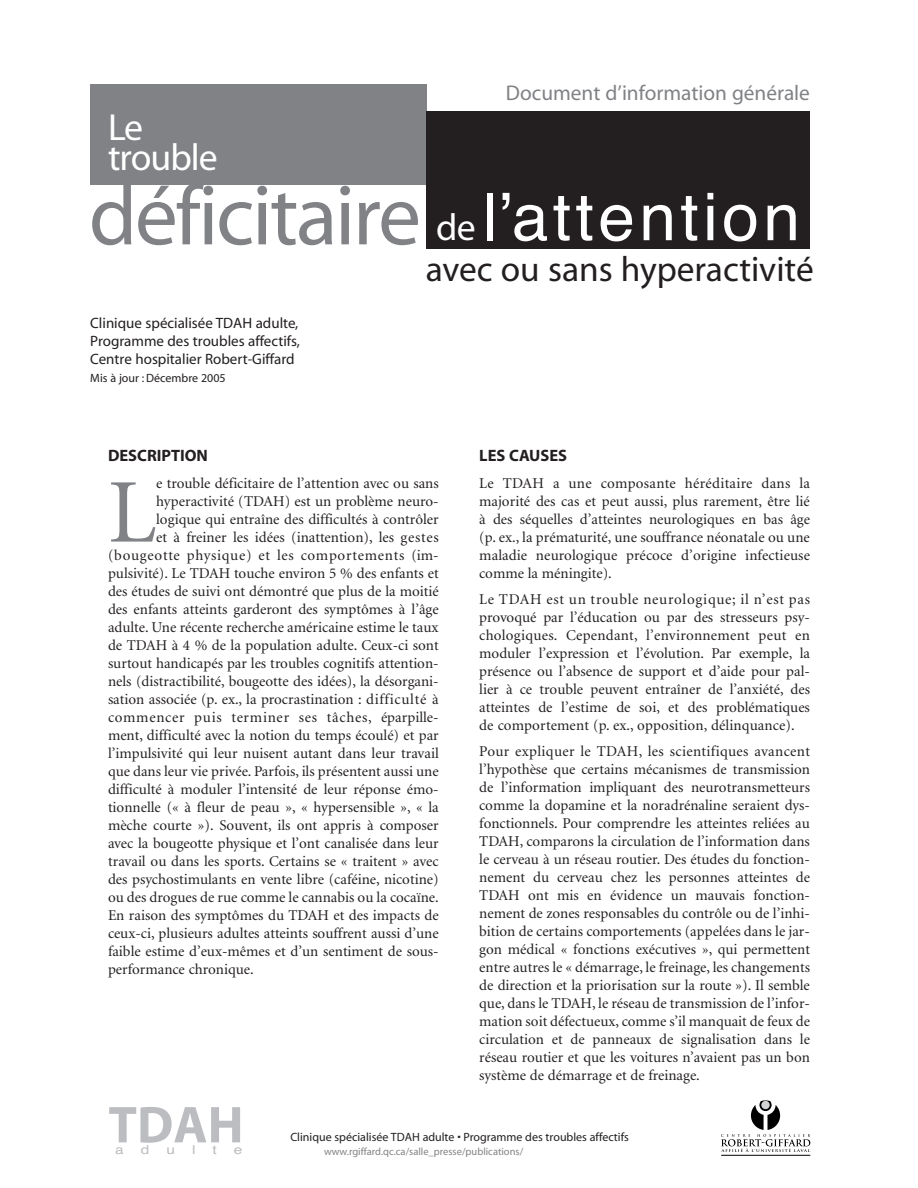
<style>
.page{position:relative;width:918px;height:1188px;background:#fff}
.page>*{position:absolute;margin:0;border:0;box-sizing:border-box;transform-origin:0 0}
.t1{font:91.05px "Minion";color:#808285}
.t2{font:85.5px "Myriad";letter-spacing:-.025em;color:#808285}
.t3{font:66px "Helvetica";letter-spacing:.065em;color:#fff}
.t4{font:700 52.2px "Myriad";color:#bbbdc0}
.t5{font:37.8px/29.4px "Myriad";letter-spacing:-.025em;color:#fff}
.t6{font:35.4px "Myriad";color:#231f20}
.t7{font:21.3px "Myriad";color:#808285}
.t8{font:700 16.5px "Myriad";color:#231f20}
.t9{font:15px/18px "Minion";color:#231f20;text-align:justify}
.t10{font:15px/18px "Myriad";color:#231f20;text-align:justify}
.t11{font:15px "Minion";letter-spacing:.045em;color:#231f20}
.t12{font:15px "Minion";letter-spacing:.05em;color:#231f20}
.t13{font:12.3px "Helvetica";color:#bbbdc0;scale:1.25 1}
.t14{font:12px "Myriad";color:#231f20}
.t15{font:10.5px "Myriad";color:#808285}
.s1{font-family:"Myriad";font-size:37.8px}
</style>
<div class="page">
<div style="left:90px;top:84px;width:337px;height:101px;background:#808285"></div>
<div style="left:427px;top:112px;width:383px;height:137px;background:#231f20"></div>
<hr style="left:721px;top:1155px;width:89px;height:1px;background:#000">
<svg style="left:721px;top:1100px;width:89px;height:52px"></svg>
<h3 class="t5" style="left:108px;top:116px;width:111px">Le trouble</h3>
<h2 class="t2" style="left:89px;top:184px;width:334px">déficitaire</h2>
<h3 class="t7" style="left:506px;top:85px;width:306px">Document d’information générale</h3>
<h3 class="t3" style="left:436px;top:189px;width:365px"><span class="s1">de</span> l’attention</h3>
<h3 class="t6" style="left:426px;top:256px;width:390px">avec ou sans hyperactivité</h3>
<p class="t10" style="left:90px;top:315px;width:211px">Clinique spécialisée TDAH adulte, Programme des troubles affectifs, Centre hospitalier Robert-Giffard</p>
<p class="t14" style="left:90px;top:373px;width:137px">Mis à jour : Décembre 2005</p>
<p class="t8" style="left:108px;top:450px;width:102px">DESCRIPTION</p>
<h1 class="t1" style="left:108px;top:477px;width:50px">L</h1>
<p class="t9" style="left:156px;top:475px;width:284px">e trouble déficitaire de l’attention avec ou sans</p>
<p class="t9" style="left:156px;top:493px;width:284px">hyperactivité (TDAH) est un problème neuro-</p>
<p class="t9" style="left:156px;top:511px;width:284px">logique qui entraîne des difficultés à contrôler</p>
<p class="t9" style="left:156px;top:529px;width:284px">et à freiner les idées (inattention), les gestes</p>
<p class="t11" style="left:108px;top:549px;width:332px">(bougeotte physique) et les comportements (im-</p>
<p class="t9" style="left:108px;top:565px;width:332px">pulsivité). Le TDAH touche environ 5 % des enfants et</p>
<p class="t9" style="left:108px;top:583px;width:332px">des études de suivi ont démontré que plus de la moitié</p>
<p class="t9" style="left:108px;top:601px;width:332px">des enfants atteints garderont des symptômes à l’âge</p>
<p class="t9" style="left:108px;top:619px;width:332px">adulte. Une récente recherche américaine estime le taux</p>
<p class="t9" style="left:108px;top:637px;width:332px">de TDAH à 4 % de la population adulte. Ceux-ci sont</p>
<p class="t9" style="left:108px;top:655px;width:332px">surtout handicapés par les troubles cognitifs attention-</p>
<p class="t9" style="left:108px;top:673px;width:332px">nels (distractibilité, bougeotte des idées), la désorgani-</p>
<p class="t9" style="left:108px;top:691px;width:332px">sation associée (p. ex., la procrastination : difficulté à</p>
<p class="t12" style="left:108px;top:711px;width:332px">commencer puis terminer ses tâches, éparpille-</p>
<p class="t9" style="left:108px;top:727px;width:332px">ment, difficulté avec la notion du temps écoulé) et par</p>
<p class="t9" style="left:108px;top:745px;width:332px">l’impulsivité qui leur nuisent autant dans leur travail</p>
<p class="t9" style="left:108px;top:763px;width:332px">que dans leur vie privée. Parfois, ils présentent aussi une</p>
<p class="t9" style="left:108px;top:781px;width:332px">difficulté à moduler l’intensité de leur réponse émo-</p>
<p class="t9" style="left:108px;top:799px;width:332px">tionnelle (« à fleur de peau », « hypersensible », « la</p>
<p class="t9" style="left:108px;top:817px;width:332px">mèche courte »). Souvent, ils ont appris à composer</p>
<p class="t9" style="left:108px;top:835px;width:332px">avec la bougeotte physique et l’ont canalisée dans leur</p>
<p class="t9" style="left:108px;top:853px;width:332px">travail ou dans les sports. Certains se « traitent » avec</p>
<p class="t9" style="left:108px;top:871px;width:332px">des psychostimulants en vente libre (caféine, nicotine)</p>
<p class="t9" style="left:108px;top:889px;width:332px">ou des drogues de rue comme le cannabis ou la cocaïne.</p>
<p class="t9" style="left:108px;top:907px;width:332px">En raison des symptômes du TDAH et des impacts de</p>
<p class="t9" style="left:108px;top:925px;width:332px">ceux-ci, plusieurs adultes atteints souffrent aussi d’une</p>
<p class="t9" style="left:108px;top:943px;width:332px">faible estime d’eux-mêmes et d’un sentiment de sous-</p>
<p class="t9" style="left:108px;top:961px;width:147px">performance chronique.</p>
<p class="t8" style="left:479px;top:450px;width:89px">LES CAUSES</p>
<p class="t9" style="left:479px;top:475px;width:332px">Le TDAH a une composante héréditaire dans la majorité des cas et peut aussi, plus rarement, être lié à des séquelles d’atteintes neurologiques en bas âge (p. ex., la prématurité, une souffrance néonatale ou une maladie neurologique précoce d’origine infectieuse comme la méningite).</p>
<p class="t9" style="left:479px;top:591px;width:332px">Le TDAH est un trouble neurologique; il n’est pas provoqué par l’éducation ou par des stresseurs psy&shy;chologiques. Cependant, l’environnement peut en moduler l’expression et l’évolution. Par exemple, la présence ou l’absence de support et d’aide pour pal&shy;lier à ce trouble peuvent entraîner de l’anxiété, des atteintes de l’estime de soi, et des problématiques de comportement (p. ex., opposition, délinquance).</p>
<p class="t9" style="left:479px;top:743px;width:332px">Pour expliquer le TDAH, les scientifiques avancent l’hypothèse que certains mécanismes de transmission de l’information impliquant des neurotransmetteurs comme la dopamine et la noradrénaline seraient dys&shy;fonctionnels. Pour comprendre les atteintes reliées au TDAH, comparons la circulation de l’information dans le cerveau à un réseau routier. Des études du fonction&shy;nement du cerveau chez les personnes atteintes de TDAH ont mis en évidence un mauvais fonction&shy;nement de zones responsables du contrôle ou de l’inhi&shy;bition de certains comportements (appelées dans le jar&shy;gon médical « fonctions exécutives », qui permettent entre autres le « démarrage, le freinage, les changements de direction et la priorisation sur la route »). Il semble que, dans le TDAH, le réseau de transmission de l’infor&shy;mation soit défectueux, comme s’il manquait de feux de circulation et de panneaux de signalisation dans le réseau routier et que les voitures n’avaient pas un bon système de démarrage et de freinage.</p>
<h3 class="t4" style="left:108px;top:1105px;width:137px">TDAH</h3>
<p class="t13" style="left:115px;top:1145px;width:8px">a</p>
<p class="t13" style="left:141px;top:1145px;width:8px">d</p>
<p class="t13" style="left:166px;top:1145px;width:8px">u</p>
<p class="t13" style="left:192px;top:1145px;width:4px">l</p>
<p class="t13" style="left:213px;top:1145px;width:5px">t</p>
<p class="t13" style="left:234px;top:1145px;width:8px">e</p>
<p class="t14" style="left:290px;top:1133px;width:340px">Clinique spécialisée TDAH adulte • Programme des troubles affectifs</p>
<p class="t15" style="left:324px;top:1147px;width:201px">www.rgiffard.qc.ca/salle_presse/publications/</p>
</div>
